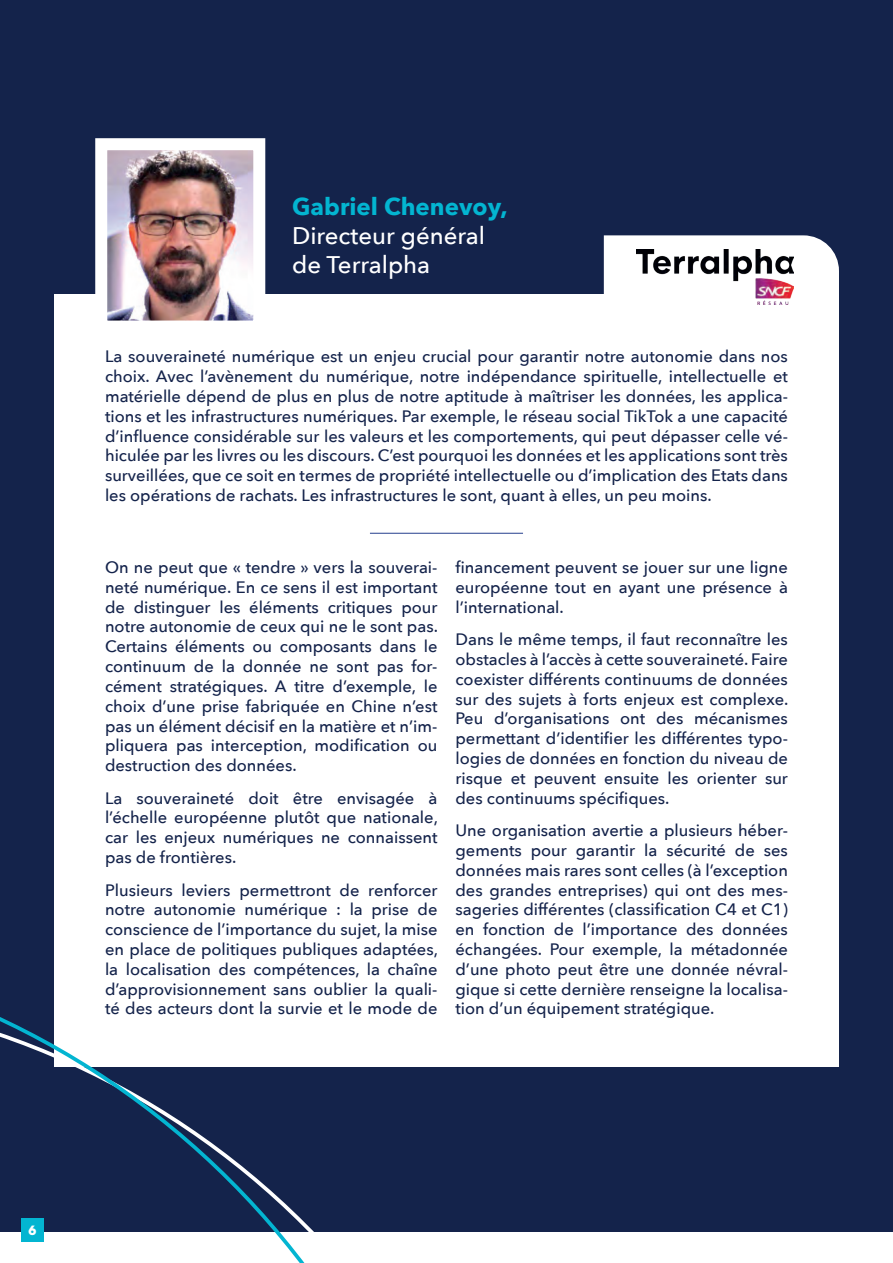
<style>
.page{position:relative;width:893px;height:1263px;background:#fff}
.page>*{position:absolute;margin:0;border:0;box-sizing:border-box;transform-origin:0 0}
.t1{font:500 24px/28.8px "Avenir Next";color:#fff}
.t2{font:700 24px "Avenir Next";color:#03b5d1}
.t3{font:500 16.5px/19.8px "Avenir Next";color:#14234b;text-align:justify}
.t4{font:700 12.75px "ITC Avant Garde Pro";color:#fff}
</style>
<div class="page">
<div style="left:0;top:0;width:893px;height:1231px;background:#14234b"></div>
<div style="left:54px;top:295px;width:785px;height:772px;background:#fff"></div>
<hr style="left:370px;top:533px;width:153px;height:1px;background:#253f8e">
<img style="left:89px;top:138px;width:182px;height:183px">
<svg style="left:604px;top:235px;width:235px;height:70px"></svg>
<img style="left:637px;top:249px;width:156px;height:55px">
<svg style="left:0;top:1017px;width:320px;height:246px"></svg>
<div style="left:21px;top:1218px;width:23px;height:24px;background:#03b5d1"></div>
<h1 class="t2" style="left:292px;top:186px;width:217px">Gabriel Chenevoy,</h1>
<h1 class="t1" style="left:292px;top:221px;width:194px">Directeur général de Terralpha</h1>
<p class="t3" style="left:105px;top:346px;width:684px">La souveraineté numérique est un enjeu crucial pour garantir notre autonomie dans nos choix. Avec l’avènement du numérique, notre indépendance spirituelle, intellectuelle et matérielle dépend de plus en plus de notre aptitude à maîtriser les données, les applica&shy;tions et les infrastructures numériques. Par exemple, le réseau social TikTok a une capacité d’influence considérable sur les valeurs et les comportements, qui peut dépasser celle vé&shy;hiculée par les livres ou les discours. C’est pourquoi les données et les applications sont très surveillées, que ce soit en termes de propriété intellectuelle ou d’implication des Etats dans les opérations de rachats. Les infrastructures le sont, quant à elles, un peu moins.</p>
<p class="t3" style="left:105px;top:557px;width:334px">On ne peut que « tendre » vers la souverai&shy;neté numérique. En ce sens il est important de distinguer les éléments critiques pour notre autonomie de ceux qui ne le sont pas.<br>Certains éléments ou composants dans le continuum de la donnée ne sont pas for&shy;cément stratégiques. A titre d’exemple, le choix d’une prise fabriquée en Chine n’est pas un élément décisif en la matière et n’im&shy;pliquera pas interception, modification ou destruction des données.</p>
<p class="t3" style="left:105px;top:787px;width:334px">La souveraineté doit être envisagée à l’échelle européenne plutôt que nationale, car les enjeux numériques ne connaissent pas de frontières.</p>
<p class="t3" style="left:105px;top:879px;width:334px">Plusieurs leviers permettront de renforcer notre autonomie numérique : la prise de conscience de l’importance du sujet, la mise en place de politiques publiques adaptées, la localisation des compétences, la chaîne d’approvisionnement sans oublier la quali&shy;té des acteurs dont la survie et le mode de</p>
<p class="t3" style="left:455px;top:557px;width:334px">financement peuvent se jouer sur une ligne européenne tout en ayant une présence à l’international.</p>
<p class="t3" style="left:455px;top:629px;width:334px">Dans le même temps, il faut reconnaître les obstacles à l’accès à cette souveraineté. Faire coexister différents continuums de données sur des sujets à forts enjeux est complexe.<br>Peu d’organisations ont des mécanismes permettant d’identifier les différentes typo&shy;logies de données en fonction du niveau de risque et peuvent ensuite les orienter sur des continuums spécifiques.</p>
<p class="t3" style="left:455px;top:820px;width:334px">Une organisation avertie a plusieurs héber&shy;gements pour garantir la sécurité de ses données mais rares sont celles (à l’exception des grandes entreprises) qui ont des mes&shy;sageries différentes (classification C4 et C1) en fonction de l’importance des données échangées. Pour exemple, la métadonnée d’une photo peut être une donnée névral&shy;gique si cette dernière renseigne la localisa&shy;tion d’un équipement stratégique.</p>
<p class="t4" style="left:28px;top:1221px;width:9px">6</p>
</div>
